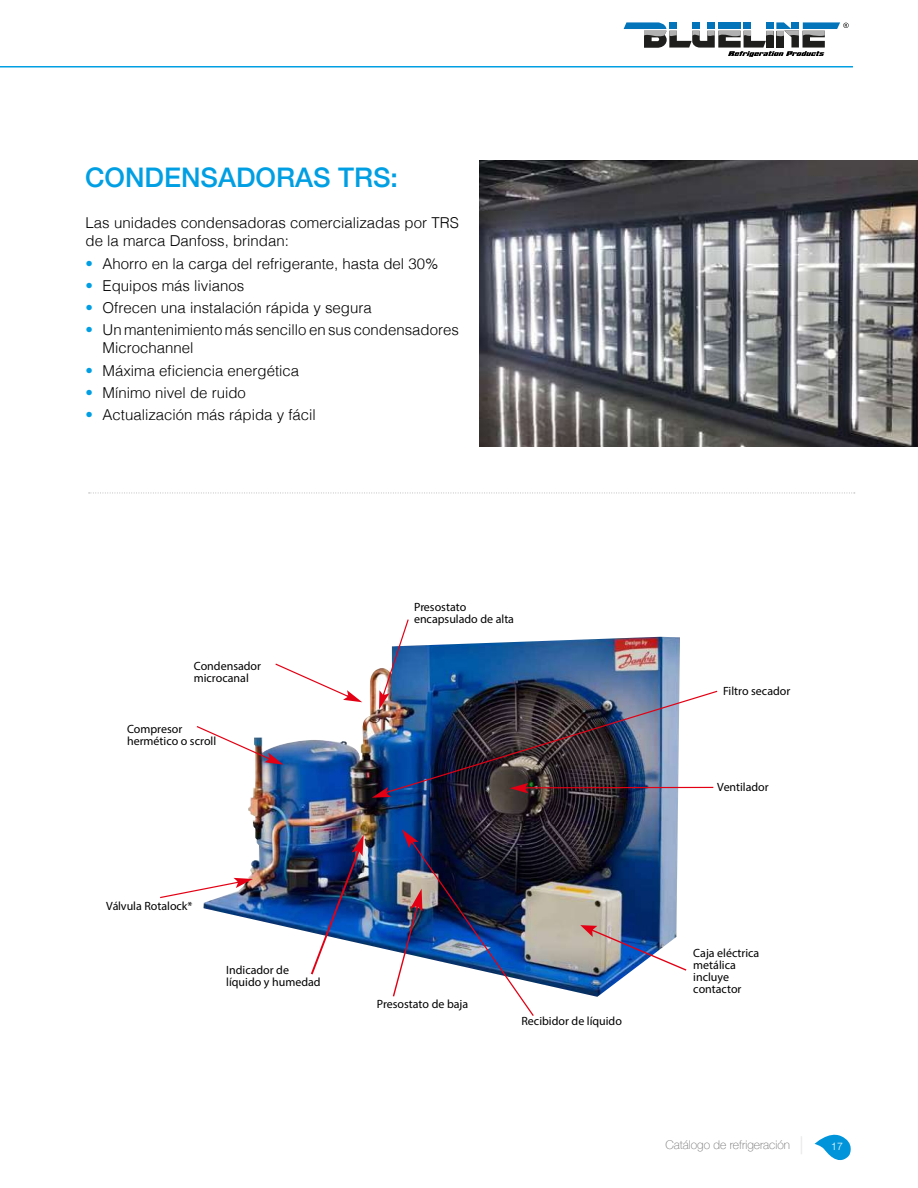
<style>
.page{position:relative;width:918px;height:1188px;background:#fff}
.page>*{position:absolute;margin:0;border:0;box-sizing:border-box;transform-origin:0 0}
.t1{font:500 27px "Helvetica Neue";color:#009fe3}
.t2{font:300 15px/18px "Helvetica";color:#000}
.t3{font:12px/12px "Myriad Pro";color:#000}
.t4{font:100 12px "Helvetica Neue";color:#706f6f}
.t5{font:300 10.5px "Helvetica Neue";color:#fff}
.s1{color:#009fe3}
</style>
<div class="page">
<svg style="left:815px;top:1134px;width:36px;height:27px"></svg>
<svg style="left:801px;top:1136px;width:1px;height:18px"></svg>
<hr style="left:0;top:66px;width:853px;height:2px;background:#009fe3">
<svg style="left:624px;top:22px;width:225px;height:35px"></svg>
<img style="left:479px;top:160px;width:439px;height:286px">
<svg style="left:89px;top:493px;width:766px;height:1px"></svg>
<img style="left:203px;top:663px;width:475px;height:334px">
<img style="left:580px;top:925px;width:106px;height:46px">
<img style="left:372px;top:619px;width:345px;height:179px">
<img style="left:311px;top:835px;width:53px;height:139px">
<img style="left:393px;top:829px;width:141px;height:187px">
<svg style="left:160px;top:878px;width:93px;height:20px"></svg>
<svg style="left:197px;top:726px;width:87px;height:39px"></svg>
<svg style="left:275px;top:664px;width:87px;height:38px"></svg>
<h1 class="t1" style="left:85px;top:155px;width:315px">CONDENSADORAS TRS:</h1>
<p class="t2" style="left:86px;top:213px;width:375px">Las unidades condensadoras comercializadas por TRS de la marca Danfoss, brindan:</p>
<p class="t2" style="left:86px;top:253px;width:354px"><span class="s1">•</span> Ahorro en la carga del refrigerante, hasta del 30%</p>
<p class="t2" style="left:86px;top:275px;width:160px"><span class="s1">•</span> Equipos más livianos</p>
<p class="t2" style="left:86px;top:298px;width:288px"><span class="s1">•</span> Ofrecen una instalación rápida y segura</p>
<p class="t2" style="left:103px;top:320px;width:358px;text-indent:-17px"><span class="s1">•</span> Un mantenimiento más sencillo en sus condensadores<br>Microchannel</p>
<p class="t2" style="left:86px;top:360px;width:215px"><span class="s1">•</span> Máxima eficiencia energética</p>
<p class="t2" style="left:86px;top:382px;width:162px"><span class="s1">•</span> Mínimo nivel de ruido</p>
<p class="t2" style="left:86px;top:405px;width:232px"><span class="s1">•</span> Actualización más rápida y fácil</p>
<p class="t3" style="left:194px;top:660px;width:69px">Condensador microcanal</p>
<p class="t3" style="left:127px;top:722px;width:91px">Compresor hermético o scroll</p>
<p class="t3" style="left:106px;top:900px;width:88px">Válvula Rotalock*</p>
<p class="t3" style="left:226px;top:964px;width:96px">Indicador de líquido y humedad</p>
<p class="t3" style="left:414px;top:601px;width:102px">Presostato encapsulado de alta</p>
<p class="t3" style="left:723px;top:685px;width:69px">Filtro secador</p>
<p class="t3" style="left:717px;top:781px;width:53px">Ventilador</p>
<p class="t3" style="left:377px;top:998px;width:93px">Presostato de baja</p>
<p class="t3" style="left:522px;top:1015px;width:102px">Recibidor de líquido</p>
<p class="t3" style="left:693px;top:947px;width:68px">Caja eléctrica metálica incluye contactor</p>
<p class="t4" style="left:665px;top:1136px;width:126px">Catálogo de refrigeración</p>
<p class="t5" style="left:831px;top:1138px;width:13px">17</p>
</div>
